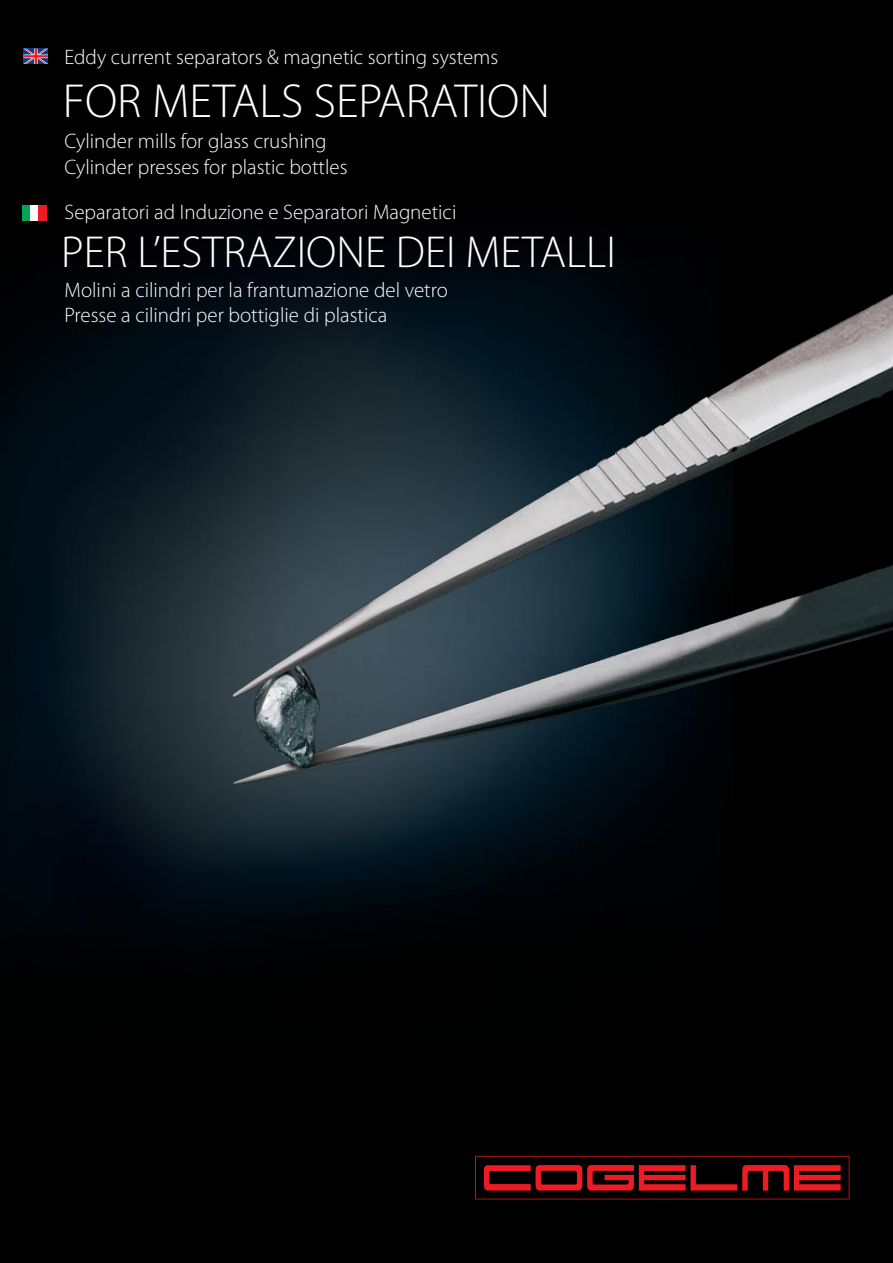
<style>
.page{position:relative;width:893px;height:1263px;background:#000}
.page>*{position:absolute;margin:0;border:0;box-sizing:border-box;transform-origin:0 0}
.t1{font:300 48px "Myriad Pro";color:#fff}
.t2{font:300 45px "Myriad Pro";color:#fff}
.t3{font:300 21px/25.5px "Myriad Pro";color:#fff}
</style>
<div class="page">
<img style="left:0;top:220px;width:850px;height:980px">
<img style="left:214px;top:220px;width:679px;height:602px">
<svg style="left:475px;top:1156px;width:374px;height:43px"></svg>
<svg style="left:24px;top:49px;width:24px;height:15px"></svg>
<div style="left:22px;top:205px;width:9px;height:15px;background:#00a651"></div>
<div style="left:31px;top:205px;width:8px;height:15px;background:#fff"></div>
<div style="left:39px;top:205px;width:8px;height:15px;background:#ed1c24"></div>
<p class="t3" style="left:64px;top:45px;width:435px">Eddy current separators &amp; magnetic sorting systems</p>
<h1 class="t1" style="left:63px;top:75px;width:489px">FOR METALS SEPARATION</h1>
<p class="t3" style="left:64px;top:129px;width:285px">Cylinder mills for glass crushing<br>Cylinder presses for plastic bottles</p>
<p class="t3" style="left:64px;top:199px;width:393px">Separatori ad Induzione e Separatori Magnetici</p>
<h2 class="t2" style="left:61px;top:228px;width:556px">PER L’ESTRAZIONE DEI METALLI</h2>
<p class="t3" style="left:64px;top:277px;width:385px">Molini a cilindri per la frantumazione del vetro<br>Presse a cilindri per bottiglie di plastica</p>
</div>
